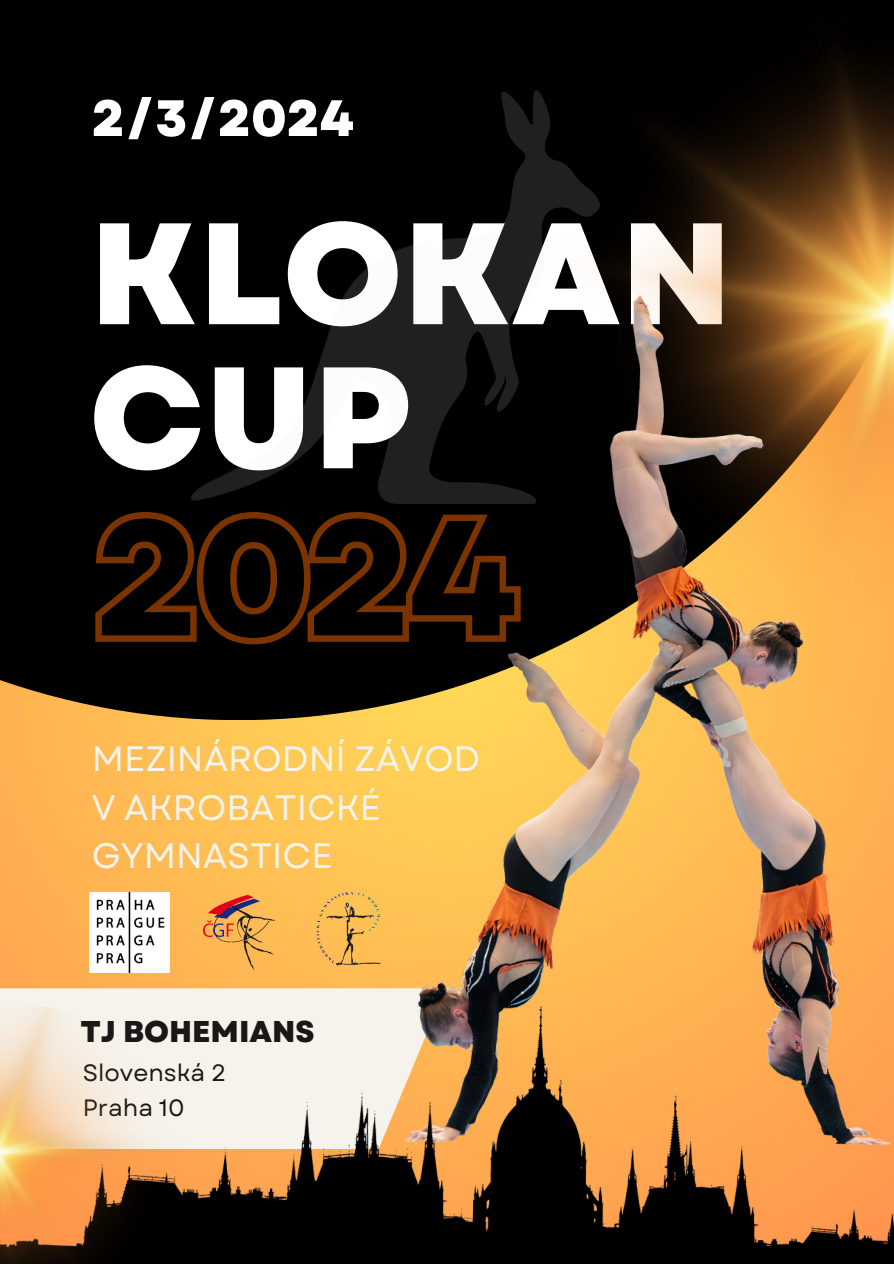
<style>
.page{position:relative;width:894px;height:1264px;background:#fff}
.page>*{position:absolute;margin:0;border:0;box-sizing:border-box;transform-origin:0 0}
.t1{font:800 144px "Garet";color:#fff}
.t2{font:800 51px "Garet";color:#fff}
.t3{font:35.25px/48.3px "Garet";color:#f6f3ec}
.t4{font:800 30px "Garet";color:#1a1717}
.t5{font:23.55px "Garet";color:#1a1717}
</style>
<div class="page">
<svg style="left:0;top:720px;width:288px;height:268px;background:#ffb953"></svg>
<div style="left:0;top:0;width:893px;height:720px;background:#000"></div>
<svg style="left:95px;top:512px;width:193px;height:133px"></svg>
<img style="left:662px;top:54px;width:231px;height:126px">
<svg style="left:191px;top:90px;width:388px;height:411px"></svg>
<img style="left:288px;top:180px;width:605px;height:826px">
<img style="left:253px;top:1006px;width:640px;height:257px">
<img style="left:200px;top:894px;width:76px;height:76px">
<img style="left:308px;top:886px;width:80px;height:84px">
<img style="left:89px;top:892px;width:80px;height:67px">
<img style="left:0;top:959px;width:253px;height:304px">
<p class="t2" style="left:92px;top:81px;width:263px">2/3/2024</p>
<p class="t1" style="left:89px;top:170px;width:644px">KLOKAN</p>
<p class="t1" style="left:89px;top:314px;width:323px">CUP</p>
<p class="t3" style="left:92px;top:734px;width:390px">MEZINÁRODNÍ ZÁVOD</p>
<p class="t3" style="left:92px;top:783px;width:291px">V AKROBATICKÉ<br>GYMNASTICE</p>
<p class="t4" style="left:80px;top:1009px;width:236px">TJ BOHEMIANS</p>
<p class="t5" style="left:83px;top:1055px;width:145px">Slovenská 2</p>
<p class="t5" style="left:83px;top:1090px;width:103px">Praha 10</p>
</div>
